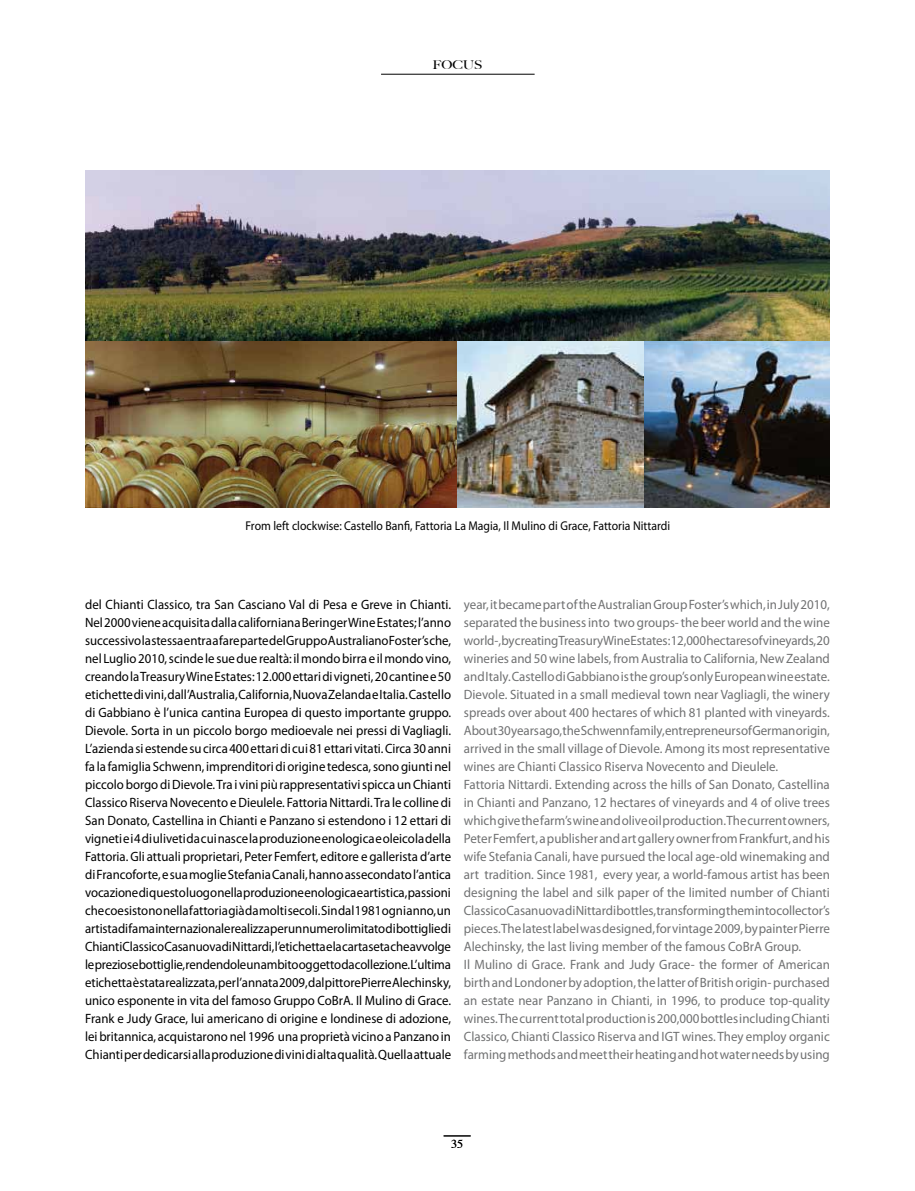
<style>
.page{position:relative;width:915px;height:1191px;background:#fff}
.page>*{position:absolute;margin:0;border:0;box-sizing:border-box;transform-origin:0 0}
.t1{font:13.5px/18px "Myriad Pro";color:#000;text-align:justify;scale:.95 1}
.t2{font:13.5px/18px "Myriad Pro";color:#707172;scale:.96 1}
.t3{font:12.75px "Myriad Pro";color:#000;scale:.92 1}
.t4{font:500 12px "Big Caslon";color:#000;scale:1.13 1}
.t5{font:12px "Times";color:#000}
</style>
<div class="page">
<hr style="left:381px;top:74px;width:153px;height:1px;background:#000">
<svg style="left:443px;top:1135px;width:27px;height:1px"></svg>
<img style="left:85px;top:340px;width:744px;height:167px">
<img style="left:85px;top:170px;width:744px;height:170px">
<p class="t4" style="left:432px;top:57px;width:46px">FOCUS</p>
<p class="t3" style="left:245px;top:518px;width:463px">From left clockwise: Castello Banfi, Fattoria La Magia, Il Mulino di Grace, Fattoria Nittardi</p>
<p class="t1" style="left:85px;top:595px;width:387px">del Chianti Classico, tra San Casciano Val di Pesa e Greve in Chianti.<br>Nel 2000 viene acquisita dalla californiana Beringer Wine Estates; l’anno successivo la stessa entra a fare parte del Gruppo Australiano Foster’s che, nel Luglio 2010, scinde le sue due realtà: il mondo birra e il mondo vino, creando la Treasury Wine Estates: 12.000 ettari di vigneti, 20 cantine e 50 etichette di vini, dall’Australia, California, Nuova Zelanda e Italia. Castello di Gabbiano è l’unica cantina Europea di questo importante gruppo.<br>Dievole. Sorta in un piccolo borgo medioevale nei pressi di Vagliagli.<br>L’azienda si estende su circa 400 ettari di cui 81 ettari vitati. Circa 30 anni fa la famiglia Schwenn, imprenditori di origine tedesca, sono giunti nel piccolo borgo di Dievole. Tra i vini più rappresentativi spicca un Chianti Classico Riserva Novecento e Dieulele. Fattoria Nittardi. Tra le colline di San Donato, Castellina in Chianti e Panzano si estendono i 12 ettari di vigneti e i 4 di uliveti da cui nasce la produzione enologica e oleicola della Fattoria. Gli attuali proprietari, Peter Femfert, editore e gallerista d’arte di Francoforte, e sua moglie Stefania Canali, hanno assecondato l’antica vocazione di questo luogo nella produzione enologica e artistica, passioni che coesistono nella fattoria già da molti secoli. Sin dal 1981 ogni anno, un artista di fama internazionale realizza per un numero limitato di bottiglie di Chianti Classico Casanuova di Nittardi, l’etichetta e la carta seta che avvolge le preziose bottiglie, rendendole un ambito oggetto da collezione. L’ultima etichetta è stata realizzata, per l’annata 2009, dal pittore Pierre Alechinsky, unico esponente in vita del famoso Gruppo CoBrA. Il Mulino di Grace.<br>Frank e Judy Grace, lui americano di origine e londinese di adozione, lei britannica, acquistarono nel 1996 una proprietà vicino a Panzano in Chianti per dedicarsi alla produzione di vini di alta qualità. Quella attuale</p>
<p class="t2" style="left:463px;top:595px;width:383px">year, it became part of the Australian Group Foster’s which, in July 2010, separated the business into two groups- the beer world and the wine world-, by creating Treasury Wine Estates: 12,000 hectares of vineyards, 20 wineries and 50 wine labels, from Australia to California, New Zealand and Italy. Castello di Gabbiano is the group’s only European wine estate.<br>Dievole. Situated in a small medieval town near Vagliagli, the winery spreads over about 400 hectares of which 81 planted with vineyards.<br>About 30 years ago, the Schwenn family, entrepreneurs of German origin, arrived in the small village of Dievole. Among its most representative wines are Chianti Classico Riserva Novecento and Dieulele.<br>Fattoria Nittardi. Extending across the hills of San Donato, Castellina in Chianti and Panzano, 12 hectares of vineyards and 4 of olive trees which give the farm’s wine and olive oil production. The current owners, Peter Femfert, a publisher and art gallery owner from Frankfurt, and his wife Stefania Canali, have pursued the local age-old winemaking and art tradition. Since 1981, every year, a world-famous artist has been designing the label and silk paper of the limited number of Chianti Classico Casanuova di Nittardi bottles, transforming them into collector’s pieces. The latest label was designed, for vintage 2009, by painter Pierre Alechinsky, the last living member of the famous CoBrA Group.<br>Il Mulino di Grace. Frank and Judy Grace- the former of American birth and Londoner by adoption, the latter of British origin- purchased an estate near Panzano in Chianti, in 1996, to produce top-quality wines. The current total production is 200,000 bottles including Chianti Classico, Chianti Classico Riserva and IGT wines. They employ organic farming methods and meet their heating and hot water needs by using</p>
<p class="t5" style="left:451px;top:1132px;width:13px">35</p>
</div>
